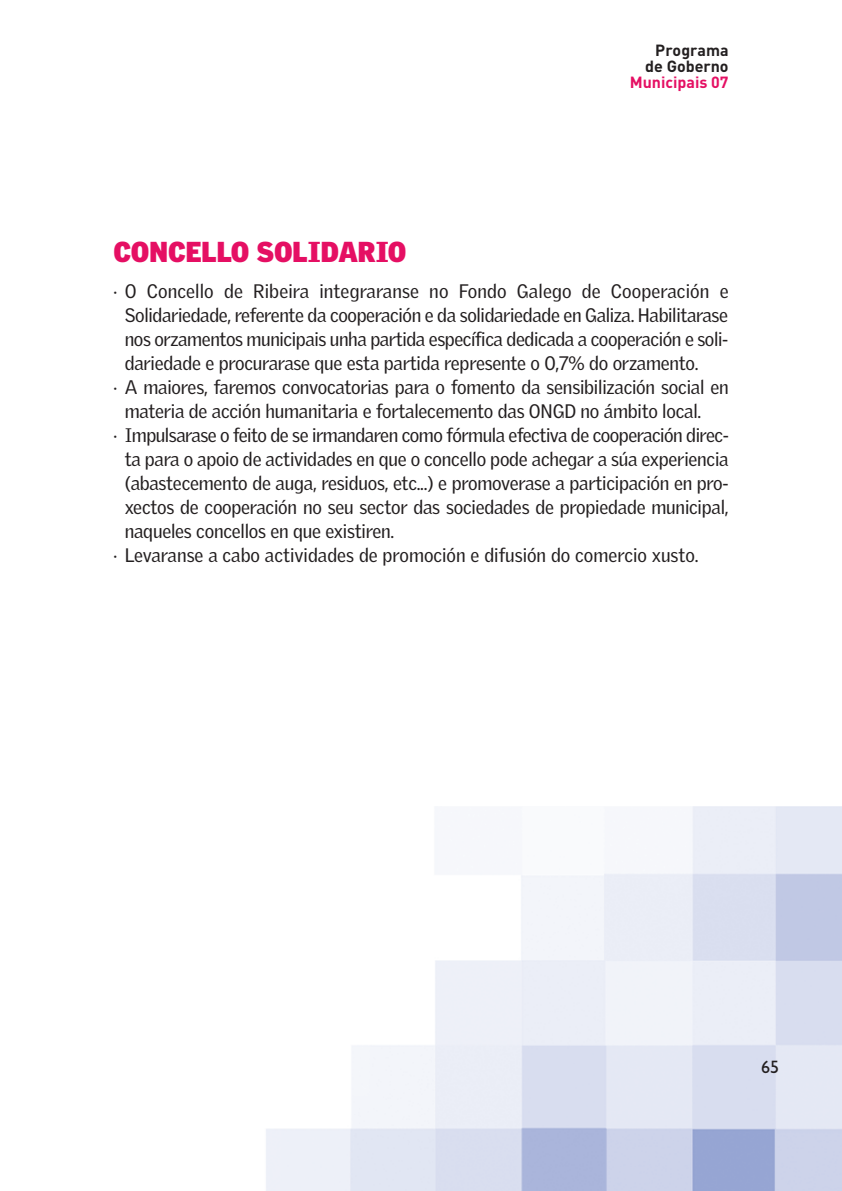
<style>
.page{position:relative;width:842px;height:1191px;background:#fff}
.page>*{position:absolute;margin:0;border:0;box-sizing:border-box;transform-origin:0 0}
.t1{font:900 28px "Griffith Gothic";color:#e50f63}
.t2{font:19px "Griffith Gothic";letter-spacing:-.01em;color:#231f20}
.t3{font:18px "Gill Sans";color:#231f20}
.t4{font:16px/16px "DIN Bold";color:#231f20;text-align:right}
.t5{font:16px "DIN Bold";color:#e50f63}
</style>
<div class="page">
<img style="left:266px;top:806px;width:576px;height:385px">
<p class="t4" style="left:645px;top:41px;width:85px">Programa de Goberno</p>
<p class="t5" style="left:630px;top:72px;width:100px">Municipais 07</p>
<h1 class="t1" style="left:113px;top:236px;width:294px">CONCELLO SOLIDARIO</h1>
<p class="t2" style="left:113px;top:280px;width:617px">· O Concello de Ribeira integraranse no Fondo Galego de Cooperación e</p>
<p class="t2" style="left:125px;top:304px;width:605px">Solidariedade, referente da cooperación e da solidariedade en Galiza. Habilitarase</p>
<p class="t2" style="left:125px;top:328px;width:605px">nos orzamentos municipais unha partida específica dedicada a cooperación e soli-</p>
<p class="t2" style="left:125px;top:352px;width:575px">dariedade e procurarase que esta partida represente o 0,7% do orzamento.</p>
<p class="t2" style="left:113px;top:376px;width:617px">· A maiores, faremos convocatorias para o fomento da sensibilización social en</p>
<p class="t2" style="left:125px;top:400px;width:578px">materia de acción humanitaria e fortalecemento das ONGD no ámbito local.</p>
<p class="t2" style="left:113px;top:424px;width:617px">· Impulsarase o feito de se irmandaren como fórmula efectiva de cooperación direc-</p>
<p class="t2" style="left:125px;top:448px;width:605px">ta para o apoio de actividades en que o concello pode achegar a súa experiencia</p>
<p class="t2" style="left:125px;top:472px;width:605px">(abastecemento de auga, residuos, etc...) e promoverase a participación en pro-</p>
<p class="t2" style="left:125px;top:496px;width:605px">xectos de cooperación no seu sector das sociedades de propiedade municipal,</p>
<p class="t2" style="left:125px;top:520px;width:271px">naqueles concellos en que existiren.</p>
<p class="t2" style="left:113px;top:544px;width:587px">· Levaranse a cabo actividades de promoción e difusión do comercio xusto.</p>
<p class="t3" style="left:761px;top:1056px;width:19px">65</p>
</div>
